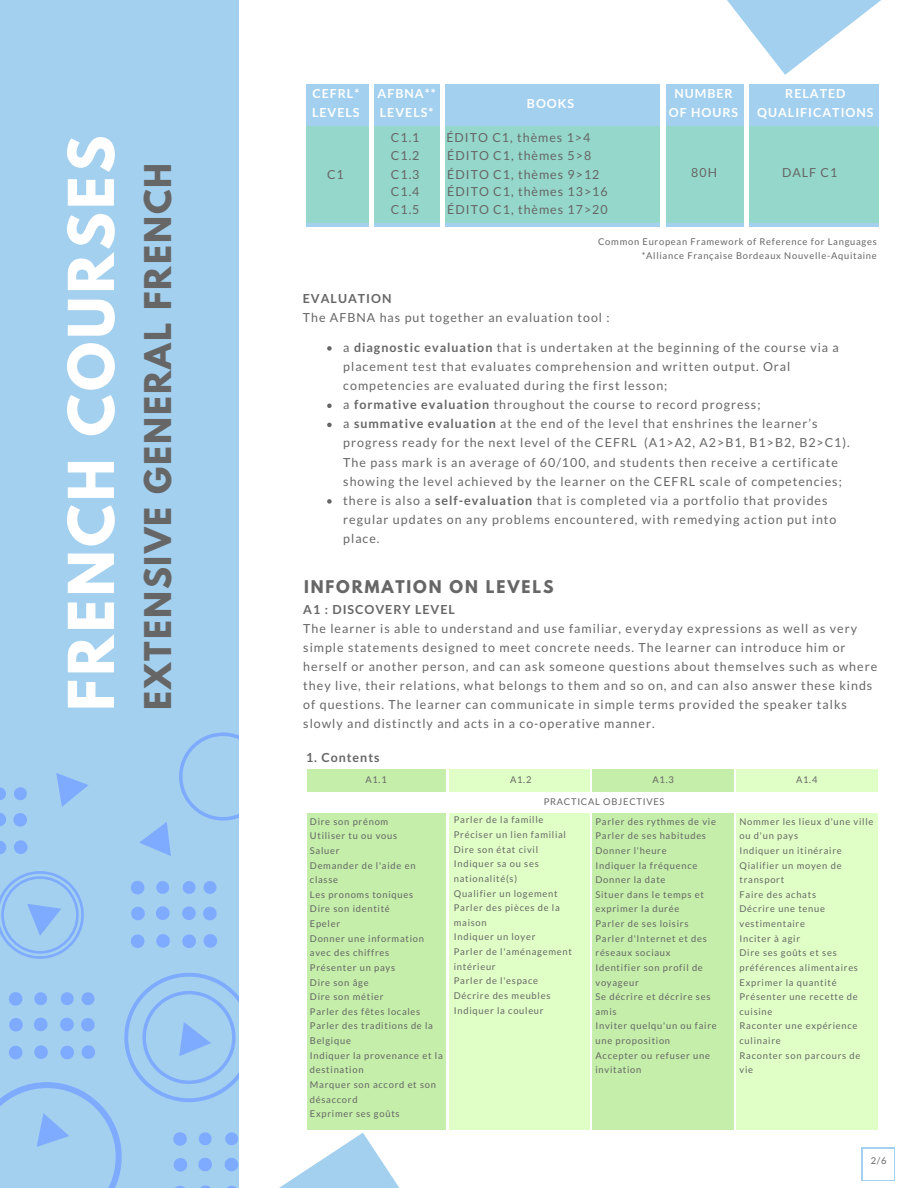
<style>
.page{position:relative;width:918px;height:1188px;background:#fff}
.page>*{position:absolute;margin:0;border:0;box-sizing:border-box;transform-origin:0 0}
.t1{font:700 55.95px "League Spartan";letter-spacing:.06em;color:#fff}
.t2{font:700 32.7px "League Spartan";letter-spacing:.06em;color:#666}
.t3{font:700 15.6px "League Spartan";letter-spacing:.12em;color:#666}
.t4{font:12.45px/19.2px "Lato";letter-spacing:.08em;color:#666}
.t5{font:700 12.45px/19.2px "Lato";letter-spacing:.08em;color:#fff}
.t6{font:700 12.45px "Lato";letter-spacing:.08em;color:#666}
.t7{font:9.3px/14.7px "Lato";letter-spacing:.08em;color:#666}
.s1{font-weight:700}
</style>
<div class="page">
<div style="left:0;top:0;width:240px;height:1188px;background:#a3d0ef"></div>
<svg style="left:727px;top:0;width:154px;height:75px"></svg>
<svg style="left:0;top:871px;width:84px;height:88px"></svg>
<svg style="left:182px;top:906px;width:14px;height:14px"></svg>
<svg style="left:203px;top:907px;width:14px;height:13px"></svg>
<svg style="left:156px;top:906px;width:13px;height:14px"></svg>
<svg style="left:131px;top:907px;width:14px;height:13px"></svg>
<svg style="left:131px;top:934px;width:13px;height:14px"></svg>
<svg style="left:156px;top:934px;width:14px;height:14px"></svg>
<svg style="left:182px;top:934px;width:14px;height:14px"></svg>
<svg style="left:204px;top:934px;width:13px;height:14px"></svg>
<svg style="left:131px;top:881px;width:13px;height:13px"></svg>
<svg style="left:156px;top:881px;width:13px;height:13px"></svg>
<svg style="left:183px;top:881px;width:13px;height:13px"></svg>
<svg style="left:204px;top:881px;width:12px;height:13px"></svg>
<svg style="left:0;top:813px;width:6px;height:13px"></svg>
<svg style="left:13px;top:813px;width:14px;height:14px"></svg>
<svg style="left:0;top:841px;width:6px;height:13px"></svg>
<svg style="left:14px;top:840px;width:14px;height:14px"></svg>
<svg style="left:0;top:787px;width:6px;height:13px"></svg>
<svg style="left:14px;top:787px;width:13px;height:13px"></svg>
<svg style="left:56px;top:773px;width:32px;height:34px"></svg>
<hr style="left:862px;top:1149px;width:1px;height:31px;background:#a3d0ef">
<hr style="left:894px;top:1149px;width:1px;height:31px;background:#a3d0ef">
<hr style="left:863px;top:1180px;width:31px;height:1px;background:#a3d0ef">
<hr style="left:863px;top:1148px;width:31px;height:1px;background:#a3d0ef">
<svg style="left:139px;top:733px;width:101px;height:133px"></svg>
<div style="left:307px;top:770px;width:139px;height:361px;background:#c4eea9"></div>
<div style="left:593px;top:770px;width:140px;height:361px;background:#c4eea9"></div>
<div style="left:737px;top:770px;width:140px;height:363px;background:#e0ffc6"></div>
<div style="left:450px;top:770px;width:139px;height:363px;background:#e0ffc6"></div>
<div style="left:287px;top:792px;width:612px;height:20px;background:#fff"></div>
<div style="left:306px;top:85px;width:573px;height:142px;background:#a3d0ef"></div>
<div style="left:306px;top:127px;width:573px;height:95px;background:#95d7ca"></div>
<div style="left:744px;top:82px;width:5px;height:184px;background:#fff"></div>
<hr style="left:661px;top:81px;width:4px;height:185px;background:#fff">
<div style="left:440px;top:82px;width:5px;height:187px;background:#fff"></div>
<div style="left:369px;top:85px;width:5px;height:182px;background:#fff"></div>
<svg style="left:327px;top:346px;width:5px;height:5px"></svg>
<svg style="left:327px;top:404px;width:5px;height:4px"></svg>
<svg style="left:327px;top:423px;width:5px;height:4px"></svg>
<svg style="left:327px;top:499px;width:5px;height:5px"></svg>
<div style="left:289px;top:1131px;width:612px;height:5px;background:#fff"></div>
<svg style="left:0;top:973px;width:499px;height:215px"></svg>
<h1 class="t1" style="left:64px;top:711px;width:577px;rotate:-90deg">FRENCH COURSES</h1>
<h2 class="t2" style="left:142px;top:710px;width:548px;rotate:-90deg">EXTENSIVE GENERAL FRENCH</h2>
<h3 class="t5" style="left:312px;top:84px;width:49px">CEFRL*<br>LEVELS</h3>
<h3 class="t5" style="left:378px;top:84px;width:60px">AFBNA**<br>LEVELS*</h3>
<h3 class="t5" style="left:669px;top:84px;width:71px;text-align:center">NUMBER<br>OF HOURS</h3>
<h3 class="t5" style="left:757px;top:84px;width:118px;text-align:center">RELATED<br>QUALIFICATIONS</h3>
<h3 class="t5" style="left:527px;top:93px;width:49px">BOOKS</h3>
<h3 class="t4" style="left:446px;top:128px;width:145px">ÉDITO C1, thèmes 1&gt;4</h3>
<h3 class="t4" style="left:447px;top:165px;width:154px">ÉDITO C1, thèmes 9&gt;12</h3>
<h3 class="t4" style="left:391px;top:128px;width:30px;line-height:18.5px;text-align:justify">C1.1<br>C1.2<br>C1.3</h3>
<h3 class="t4" style="left:391px;top:182px;width:30px">C1.4</h3>
<h3 class="t4" style="left:447px;top:146px;width:145px">ÉDITO C1, thèmes 5&gt;8</h3>
<h3 class="t4" style="left:447px;top:182px;width:162px">ÉDITO C1, thèmes 13&gt;16</h3>
<h3 class="t4" style="left:691px;top:163px;width:27px">80H</h3>
<h3 class="t4" style="left:782px;top:162px;width:57px">DALF C1</h3>
<h3 class="t4" style="left:327px;top:165px;width:18px">C1</h3>
<h3 class="t4" style="left:391px;top:199px;width:30px">C1.5</h3>
<h3 class="t4" style="left:447px;top:199px;width:162px">ÉDITO C1, thèmes 17&gt;20</h3>
<p class="t7" style="left:598px;top:234px;width:280px;text-align:right">Common European Framework of Reference for Languages *Alliance Française Bordeaux Nouvelle-Aquitaine</p>
<h3 class="t6" style="left:303px;top:291px;width:90px">EVALUATION</h3>
<h3 class="t4" style="left:303px;top:308px;width:308px">The AFBNA has put together an evaluation tool :</h3>
<p class="t4" style="left:343px;top:337px;width:508px">a <span class="s1">diagnostic evaluation</span> that is undertaken at the beginning of the course via a placement test that evaluates comprehension and written output. Oral competencies are evaluated during the first lesson;<br>a <span class="s1">formative evaluation</span> throughout the course to record progress;<br>a <span class="s1">summative evaluation</span> at the end of the level that enshrines the learner’s progress ready for the next level of the CEFRL (A1&gt;A2, A2&gt;B1, B1&gt;B2, B2&gt;C1).<br>The pass mark is an average of 60/100, and students then receive a certificate showing the level achieved by the learner on the CEFRL scale of competencies; there is also a <span class="s1">self-evaluation</span> that is completed via a portfolio that provides regular updates on any problems encountered, with remedying action put into place.</p>
<h3 class="t3" style="left:304px;top:579px;width:251px">INFORMATION ON LEVELS</h3>
<h3 class="t6" style="left:303px;top:601px;width:153px">A1 : DISCOVERY LEVEL</h3>
<p class="t4" style="left:303px;top:618px;width:575px">The learner is able to understand and use familiar, everyday expressions as well as very simple statements designed to meet concrete needs. The learner can introduce him or herself or another person, and can ask someone questions about themselves such as where they live, their relations, what belongs to them and so on, and can also answer these kinds of questions. The learner can communicate in simple terms provided the speaker talks slowly and distinctly and acts in a co-operative manner.</p>
<h3 class="t6" style="left:306px;top:750px;width:75px">1. Contents</h3>
<p class="t7" style="left:365px;top:772px;width:23px">A1.1</p>
<p class="t7" style="left:510px;top:772px;width:23px">A1.2</p>
<p class="t7" style="left:652px;top:772px;width:23px">A1.3</p>
<p class="t7" style="left:544px;top:794px;width:122px">PRACTICAL OBJECTIVES</p>
<p class="t7" style="left:796px;top:772px;width:23px">A1.4</p>
<p class="t7" style="left:454px;top:813px;width:120px">Parler de la famille<br>Préciser un lien familial<br>Dire son état civil<br>Indiquer sa ou ses nationalité(s)<br>Qualifier un logement<br>Parler des pièces de la maison<br>Indiquer un loyer<br>Parler de l'aménagement intérieur<br>Parler de l'espace<br>Décrire des meubles<br>Indiquer la couleur</p>
<p class="t7" style="left:310px;top:814px;width:134px">Dire son prénom<br>Utiliser tu ou vous<br>Saluer<br>Demander de l'aide en classe<br>Les pronoms toniques<br>Dire son identité<br>Epeler<br>Donner une information avec des chiffres<br>Présenter un pays<br>Dire son âge<br>Dire son métier<br>Parler des fêtes locales<br>Parler des traditions de la<br>Belgique<br>Indiquer la provenance et la destination<br>Marquer son accord et son désaccord<br>Exprimer ses goûts</p>
<p class="t7" style="left:595px;top:814px;width:123px">Parler des rythmes de vie<br>Parler de ses habitudes<br>Donner l'heure<br>Indiquer la fréquence<br>Donner la date<br>Situer dans le temps et exprimer la durée<br>Parler de ses loisirs<br>Parler d'Internet et des réseaux sociaux<br>Identifier son profil de voyageur<br>Se décrire et décrire ses amis<br>Inviter quelqu'un ou faire une proposition<br>Accepter ou refuser une invitation</p>
<p class="t7" style="left:739px;top:814px;width:135px">Nommer les lieux d'une ville ou d'un pays<br>Indiquer un itinéraire<br>Qialifier un moyen de transport<br>Faire des achats<br>Décrire une tenue vestimentaire<br>Inciter à agir<br>Dire ses goûts et ses préférences alimentaires<br>Exprimer la quantité<br>Présenter une recette de cuisine<br>Raconter une expérience culinaire<br>Raconter son parcours de vie</p>
<p class="t7" style="left:871px;top:1153px;width:17px">2/6</p>
</div>
